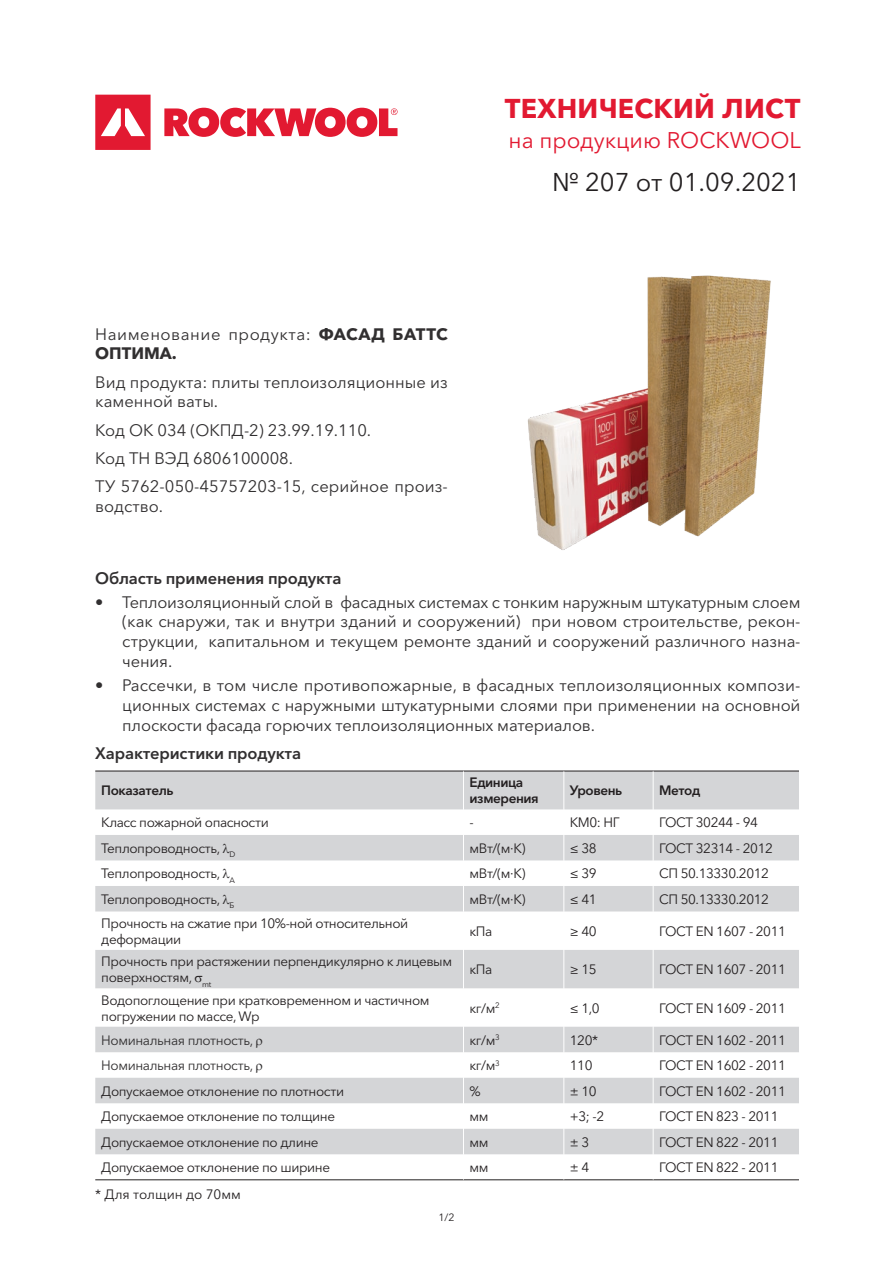
<style>
.page{position:relative;width:893px;height:1263px;background:#fff}
.page>*{position:absolute;margin:0;border:0;box-sizing:border-box;transform-origin:0 0}
.t1{font:700 27px "Avenir Next Cyr";letter-spacing:.01em;color:#e21931}
.t2{font:25.5px "Avenir Next Cyr";color:#231f20}
.t3{font:22.5px "Avenir Next Cyr";color:#e21931}
.t4{font:16.5px/19.8px "Avenir Next Cyr";color:#312f30}
.t5{font:600 16.5px "Avenir Next Cyr";letter-spacing:-.01em;color:#312f30}
.t6{font:16.5px/19.8px "Avenir Next Cyr";letter-spacing:.03em;color:#312f30}
.t7{font:13.5px/16.2px "Avenir Next Cyr";letter-spacing:-.03em;color:#231f20}
.t8{font:13.5px "Avenir Next Cyr";letter-spacing:-.03em;color:#312f30}
.t9{font:600 13.5px/16.2px "Avenir Next Cyr";letter-spacing:-.03em;color:#231f20}
.t10{font:13.5px "Avenir Next Cyr";color:#231f20}
.t11{font:10.5px "Avenir Next Cyr";color:#231f20}
.s1{font-weight:700}
</style>
<div class="page">
<svg style="left:95px;top:95px;width:56px;height:55px"></svg>
<svg style="left:164px;top:108px;width:233px;height:29px"></svg>
<img style="left:527px;top:275px;width:244px;height:275px">
<svg style="left:95px;top:772px;width:704px;height:382px;fill:#d4d5d7"></svg>
<hr style="left:95px;top:771px;width:368px;height:1px;background:#231f20">
<hr style="left:463px;top:771px;width:101px;height:1px;background:#231f20">
<hr style="left:564px;top:771px;width:89px;height:1px;background:#231f20">
<hr style="left:653px;top:771px;width:146px;height:1px;background:#231f20">
<hr style="left:95px;top:1179px;width:368px;height:1px;background:#231f20">
<hr style="left:463px;top:1179px;width:101px;height:1px;background:#231f20">
<hr style="left:564px;top:1179px;width:89px;height:1px;background:#231f20">
<hr style="left:653px;top:1179px;width:146px;height:1px;background:#231f20">
<hr style="left:463px;top:771px;width:1px;height:38px;background:#fff">
<hr style="left:563px;top:771px;width:1px;height:38px;background:#fff">
<hr style="left:653px;top:771px;width:1px;height:38px;background:#fff">
<svg style="left:463px;top:809px;width:1px;height:102px"></svg>
<svg style="left:563px;top:809px;width:1px;height:102px"></svg>
<svg style="left:653px;top:809px;width:1px;height:102px"></svg>
<hr style="left:463px;top:911px;width:1px;height:39px;background:#fff">
<hr style="left:563px;top:911px;width:1px;height:39px;background:#fff">
<hr style="left:653px;top:911px;width:1px;height:39px;background:#fff">
<hr style="left:463px;top:950px;width:1px;height:38px;background:#fff">
<hr style="left:563px;top:950px;width:1px;height:38px;background:#fff">
<hr style="left:653px;top:950px;width:1px;height:38px;background:#fff">
<hr style="left:463px;top:988px;width:1px;height:39px;background:#fff">
<hr style="left:563px;top:988px;width:1px;height:39px;background:#fff">
<hr style="left:653px;top:988px;width:1px;height:39px;background:#fff">
<svg style="left:463px;top:1027px;width:1px;height:127px"></svg>
<svg style="left:563px;top:1027px;width:1px;height:127px"></svg>
<svg style="left:653px;top:1027px;width:1px;height:127px"></svg>
<svg style="left:223px;top:843px;width:7px;height:10px"></svg>
<svg style="left:223px;top:869px;width:7px;height:9px"></svg>
<svg style="left:223px;top:894px;width:7px;height:10px"></svg>
<svg style="left:195px;top:976px;width:7px;height:6px"></svg>
<svg style="left:256px;top:1038px;width:6px;height:9px"></svg>
<svg style="left:256px;top:1064px;width:6px;height:9px"></svg>
<p class="t6" style="left:95px;top:324px;width:354px">Наименование продукта: <span class="s1">ФАСАД БАТТС<br>ОПТИМА.</span></p>
<p class="t4" style="left:95px;top:372px;width:354px">Вид продукта: плиты теплоизоляционные из каменной ваты.</p>
<p class="t4" style="left:95px;top:416px;width:354px;line-height:28.3px">Код ОК 034 (ОКПД-2) 23.99.19.110.<br>Код ТН ВЭД 6806100008.<br>ТУ 5762-050-45757203-15, серийное произ-</p>
<p class="t4" style="left:95px;top:496px;width:69px">водство.</p>
<h1 class="t1" style="left:505px;top:92px;width:297px">ТЕХНИЧЕСКИЙ ЛИСТ</h1>
<h3 class="t3" style="left:509px;top:126px;width:294px">на продукцию ROCKWOOL</h3>
<h2 class="t2" style="left:552px;top:167px;width:250px">№ 207 от 01.09.2021</h2>
<p class="t5" style="left:95px;top:568px;width:248px">Область применения продукта</p>
<p class="t4" style="left:122px;top:592px;width:680px;text-align:justify;text-indent:-27px">• Теплоизоляционный слой в фасадных системах с тонким наружным штукатурным слоем (как снаружи, так и внутри зданий и сооружений) при новом строительстве, рекон&shy;струкции, капитальном и текущем ремонте зданий и сооружений различного назна&shy;чения.</p>
<p class="t4" style="left:122px;top:675px;width:680px;text-align:justify;text-indent:-27px">• Рассечки, в том числе противопожарные, в фасадных теплоизоляционных компози&shy;ционных системах с наружными штукатурными слоями при применении на основной плоскости фасада горючих теплоизоляционных материалов.</p>
<p class="t5" style="left:95px;top:743px;width:207px">Характеристики продукта</p>
<p class="t9" style="left:101px;top:782px;width:74px">Показатель</p>
<p class="t9" style="left:469px;top:774px;width:71px">Единица измерения</p>
<p class="t9" style="left:570px;top:782px;width:54px">Уровень</p>
<p class="t9" style="left:659px;top:782px;width:43px">Метод</p>
<p class="t7" style="left:101px;top:814px;width:169px">Класс пожарной опасности</p>
<p class="t7" style="left:469px;top:814px;width:6px">-</p>
<p class="t7" style="left:570px;top:814px;width:51px">КМ0: НГ</p>
<p class="t7" style="left:659px;top:814px;width:100px">ГОСТ 30244 - 94</p>
<p class="t7" style="left:101px;top:840px;width:136px">Теплопроводность, <sub>D</sub></p>
<p class="t7" style="left:469px;top:840px;width:57px">мВт/(м·К)</p>
<p class="t7" style="left:570px;top:840px;width:28px">≤ 38</p>
<p class="t7" style="left:659px;top:840px;width:115px">ГОСТ 32314 - 2012</p>
<p class="t7" style="left:101px;top:865px;width:135px">Теплопроводность, <sub>А</sub></p>
<p class="t7" style="left:469px;top:865px;width:57px">мВт/(м·К)</p>
<p class="t7" style="left:570px;top:865px;width:28px">≤ 39</p>
<p class="t7" style="left:659px;top:865px;width:111px">СП 50.13330.2012</p>
<p class="t7" style="left:101px;top:891px;width:135px">Теплопроводность, <sub>Б</sub></p>
<p class="t7" style="left:469px;top:891px;width:57px">мВт/(м·К)</p>
<p class="t7" style="left:570px;top:891px;width:28px">≤ 41</p>
<p class="t7" style="left:659px;top:891px;width:111px">СП 50.13330.2012</p>
<p class="t7" style="left:101px;top:915px;width:309px">Прочность на сжатие при 10%-ной относительной деформации</p>
<p class="t7" style="left:469px;top:923px;width:24px">кПа</p>
<p class="t7" style="left:570px;top:923px;width:28px">≥ 40</p>
<p class="t7" style="left:659px;top:923px;width:128px">ГОСТ EN 1607 - 2011</p>
<p class="t7" style="left:101px;top:953px;width:352px">Прочность при растяжении перпендикулярно к лицевым поверхностям, <sub>mt</sub></p>
<p class="t7" style="left:469px;top:961px;width:24px">кПа</p>
<p class="t7" style="left:570px;top:961px;width:28px">≥ 15</p>
<p class="t7" style="left:659px;top:961px;width:128px">ГОСТ EN 1607 - 2011</p>
<p class="t7" style="left:101px;top:992px;width:330px">Водопоглощение при кратковременном и частичном погружении по массе, Wp</p>
<p class="t7" style="left:469px;top:1000px;width:32px">кг/м<sup>2</sup></p>
<p class="t7" style="left:570px;top:1000px;width:31px">≤ 1,0</p>
<p class="t7" style="left:659px;top:1000px;width:128px">ГОСТ EN 1609 - 2011</p>
<p class="t8" style="left:101px;top:1032px;width:153px">Номинальная плотность,</p>
<p class="t7" style="left:469px;top:1032px;width:32px">кг/м<sup>3</sup></p>
<p class="t7" style="left:570px;top:1032px;width:30px">120*</p>
<p class="t7" style="left:659px;top:1032px;width:128px">ГОСТ EN 1602 - 2011</p>
<p class="t8" style="left:101px;top:1057px;width:153px">Номинальная плотность,</p>
<p class="t7" style="left:469px;top:1057px;width:32px">кг/м<sup>3</sup></p>
<p class="t7" style="left:570px;top:1057px;width:24px">110</p>
<p class="t7" style="left:659px;top:1057px;width:128px">ГОСТ EN 1602 - 2011</p>
<p class="t7" style="left:101px;top:1083px;width:244px">Допускаемое отклонение по плотности</p>
<p class="t7" style="left:469px;top:1083px;width:13px">%</p>
<p class="t7" style="left:570px;top:1083px;width:28px">± 10</p>
<p class="t7" style="left:659px;top:1083px;width:128px">ГОСТ EN 1602 - 2011</p>
<p class="t7" style="left:101px;top:1108px;width:235px">Допускаемое отклонение по толщине</p>
<p class="t7" style="left:469px;top:1108px;width:21px">мм</p>
<p class="t7" style="left:570px;top:1108px;width:36px">+3; -2</p>
<p class="t7" style="left:659px;top:1108px;width:121px">ГОСТ EN 823 - 2011</p>
<p class="t7" style="left:101px;top:1134px;width:219px">Допускаемое отклонение по длине</p>
<p class="t7" style="left:469px;top:1134px;width:21px">мм</p>
<p class="t7" style="left:570px;top:1134px;width:21px">± 3</p>
<p class="t7" style="left:659px;top:1134px;width:121px">ГОСТ EN 822 - 2011</p>
<p class="t7" style="left:101px;top:1159px;width:230px">Допускаемое отклонение по ширине</p>
<p class="t7" style="left:469px;top:1159px;width:21px">мм</p>
<p class="t7" style="left:570px;top:1159px;width:21px">± 4</p>
<p class="t7" style="left:659px;top:1159px;width:121px">ГОСТ EN 822 - 2011</p>
<p class="t10" style="left:95px;top:1187px;width:147px">* Для толщин до 70мм</p>
<p class="t11" style="left:438px;top:1211px;width:18px">1/2</p>
</div>
